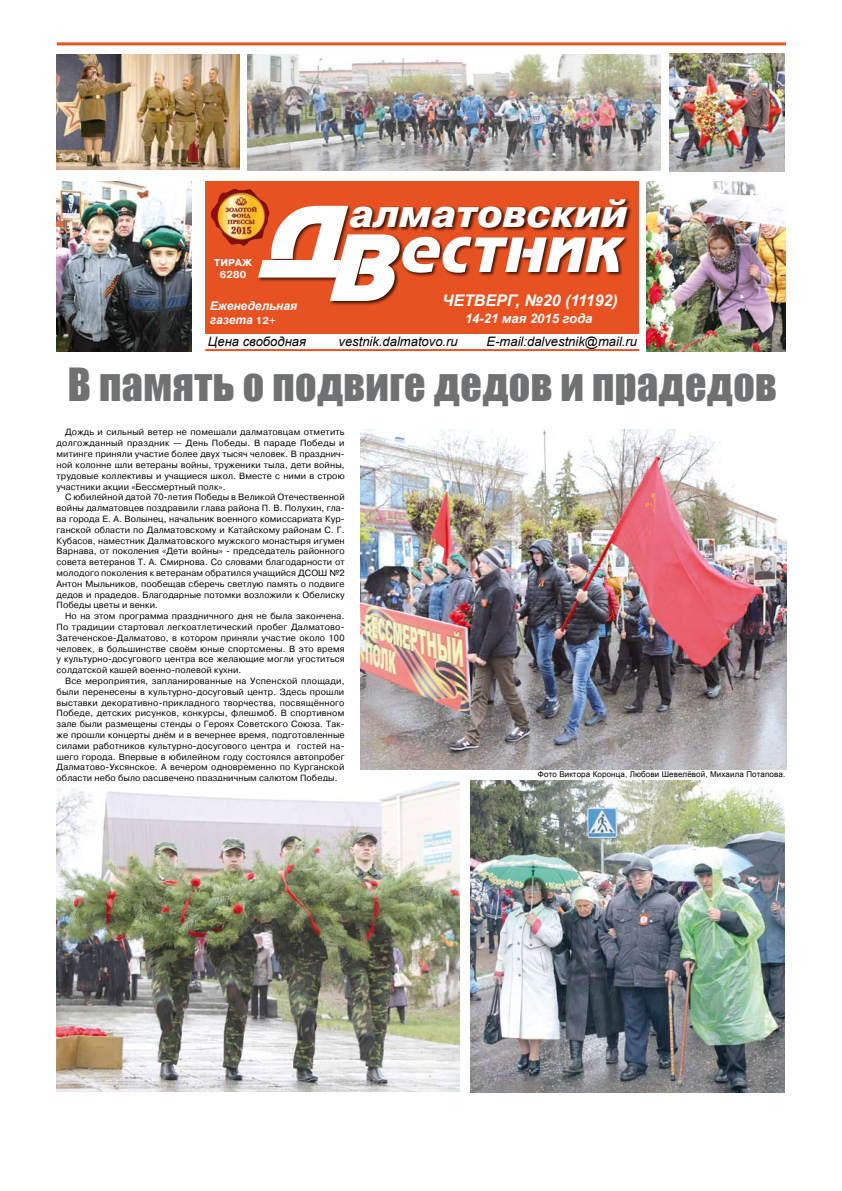
<style>
.page{position:relative;width:842px;height:1191px;background:#fff}
.page>*{position:absolute;margin:0;border:0;box-sizing:border-box;transform-origin:0 0}
.t1{font:italic 60px "Adver Gothic";letter-spacing:.01em;color:#fff}
.t2{font:42px "Impact";letter-spacing:.01em;color:#707173}
.t3{font:italic 800 39px "Pragmatica";color:#fff}
.t4{font:italic 700 16px "Arial";color:#fff}
.t5{font:italic 13px "Arial";color:#000}
.t6{font:italic 700 13px "Arial";color:#fff}
.t7{font:italic 700 12px/14.4px "Arial";color:#fff}
.t8{font:700 10px/12px "Pragmatica";letter-spacing:.01em;color:#fff;text-align:center}
.t9{font:9px/10.8px "Pragmatica";letter-spacing:.01em;color:#000;text-align:justify}
.t10{font:8px "Arial Cyr";letter-spacing:.015em;color:#000}
.s1{font-size:94px}
.s2{font-size:87px}
.s3{font-family:"Pragmatica";font-style:normal;font-size:10px}
</style>
<div class="page">
<div style="left:205px;top:182px;width:434px;height:152px;background:#e85122"></div>
<div style="left:329px;top:233px;width:236px;height:117px;background:#000;opacity:.75"></div>
<svg style="left:258px;top:205px;width:143px;height:97px"></svg>
<div style="left:401px;top:235px;width:342px;height:78px;background:#000;opacity:.75"></div>
<div style="left:349px;top:198px;width:353px;height:60px;background:#000;opacity:.75"></div>
<img style="left:211px;top:189px;width:58px;height:57px">
<hr style="left:58px;top:42px;width:726px;height:3px;background:#e85122">
<svg style="left:191px;top:338px;width:449px;height:14px"></svg>
<img style="left:360px;top:429px;width:426px;height:340px">
<img style="left:669px;top:53px;width:115px;height:118px">
<img style="left:57px;top:781px;width:403px;height:310px">
<img style="left:646px;top:181px;width:139px;height:171px">
<img style="left:57px;top:54px;width:183px;height:116px">
<img style="left:471px;top:780px;width:314px;height:312px">
<img style="left:57px;top:181px;width:134px;height:171px">
<img style="left:247px;top:54px;width:414px;height:117px">
<h3 class="t3" style="left:349px;top:188px;width:280px">алматовский</h3>
<h1 class="t1" style="left:259px;top:217px;width:361px"><span class="s1">Д</span><span class="s2">В</span>естник</h1>
<p class="t8" style="left:214px;top:257px;width:39px">ТИРАЖ<br>6280</p>
<h3 class="t7" style="left:210px;top:299px;width:89px">Еженедельная газета <span class="s3">12+</span></h3>
<h3 class="t4" style="left:442px;top:290px;width:177px">Четверг, №20 (11192)</h3>
<h3 class="t6" style="left:465px;top:310px;width:129px">14-21 мая 2015 года</h3>
<h3 class="t5" style="left:208px;top:333px;width:100px">Цена свободная</h3>
<h3 class="t5" style="left:338px;top:333px;width:121px">vestnik.dalmatovo.ru</h3>
<h3 class="t5" style="left:487px;top:333px;width:152px">E-mail:dalvestnik@mail.ru</h3>
<h2 class="t2" style="left:68px;top:352px;width:710px">В память о подвиге дедов и прадедов</h2>
<p class="t9" style="left:57px;top:427px;width:290px;text-indent:8px">Дождь и сильный ветер не помешали далматовцам отметить долгожданный праздник — День Победы. В параде Победы и митинге приняли участие более двух тысяч человек. В празднич&shy;ной колонне шли ветераны войны, труженики тыла, дети войны, трудовые коллективы и учащиеся школ. Вместе с ними в строю участники акции «Бессмертный полк».</p>
<p class="t9" style="left:57px;top:492px;width:290px;text-indent:8px">С юбилейной датой 70-летия Победы в Великой Отечественной войны далматовцев поздравили глава района П. В. Полухин, гла&shy;ва города Е. А. Волынец, начальник военного комиссариата Кур&shy;ганской области по Далматовскому и Катайскому районам С. Г.<br>Кубасов, наместник Далматовского мужского монастыря игумен Варнава, от поколения «Дети войны» - председатель районного совета ветеранов Т. А. Смирнова. Со словами благодарности от молодого поколения к ветеранам обратился учащийся ДСОШ №2<br>Антон Мыльников, пообещав сберечь светлую память о подвиге дедов и прадедов. Благодарные потомки возложили к Обелиску Победы цветы и венки.</p>
<p class="t9" style="left:57px;top:611px;width:290px;text-indent:8px">Но на этом программа праздничного дня не была закончена.<br>По традиции стартовал легкоатлетический пробег Далматово-Затеченское-Далматово, в котором приняли участие около 100 человек, в большинстве своём юные спортсмены. В это время у культурно-досугового центра все желающие могли угоститься солдатской кашей военно-полевой кухни.</p>
<p class="t9" style="left:57px;top:675px;width:290px;text-indent:8px">Все мероприятия, запланированные на Успенской площади, были перенесены в культурно-досуговый центр. Здесь прошли выставки декоративно-прикладного творчества, посвящённого Победе, детских рисунков, конкурсы, флешмоб. В спортивном зале были размещены стенды о Героях Советского Союза. Так&shy;же прошли концерты днём и в вечернее время, подготовленные силами работников культурно-досугового центра и гостей на&shy;шего города. Впервые в юбилейном году состоялся автопробег Далматово-Уксянское. А вечером одновременно по Курганской области небо было расцвечено праздничным салютом Победы.</p>
<p class="t10" style="left:538px;top:770px;width:249px">Фото Виктора Коронца, Любови Шевелёвой, Михаила Потапова.</p>
</div>
